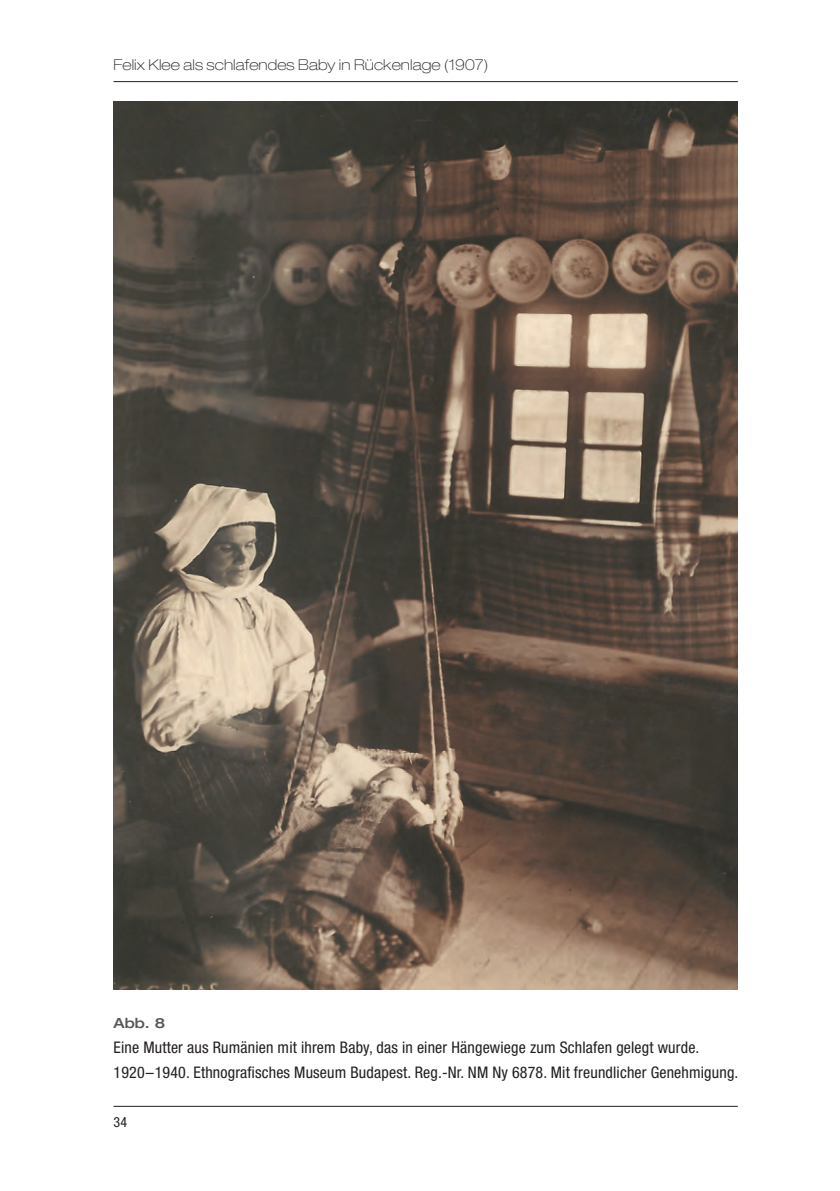
<style>
.page{position:relative;width:840px;height:1191px;background:#fff}
.page>*{position:absolute;margin:0;border:0;box-sizing:border-box;transform-origin:0 0}
.t1{font:condensed 16px/25.2px "Helvetica Neue LT Std";letter-spacing:.01em;color:#231f20}
.t2{font:100 expanded 15px "Helvetica Neue LT Pro";letter-spacing:.005em;color:#231f20}
.t3{font:500 expanded 14px "Helvetica Neue LT Pro";color:#57585a}
.t4{font:condensed 14px "Helvetica Neue LT Std";color:#231f20}
</style>
<div class="page">
<hr style="left:113px;top:1106px;width:624px;height:1px;background:#231f20">
<hr style="left:113px;top:81px;width:624px;height:1px;background:#231f20">
<img style="left:113px;top:102px;width:624px;height:887px">
<p class="t2" style="left:113px;top:55px;width:376px">Felix Klee als schlafendes Baby in Rückenlage (1907)</p>
<p class="t3" style="left:113px;top:1014px;width:53px">Abb. 8</p>
<p class="t1" style="left:113px;top:1034px;width:626px">Eine Mutter aus Rumänien mit ihrem Baby, das in einer Hängewiege zum Schlafen gelegt wurde.<br>1920–1940. Ethnografisches Museum Budapest. Reg.-Nr. NM Ny 6878. Mit freundlicher Genehmigung.</p>
<p class="t4" style="left:113px;top:1113px;width:15px">34</p>
</div>
